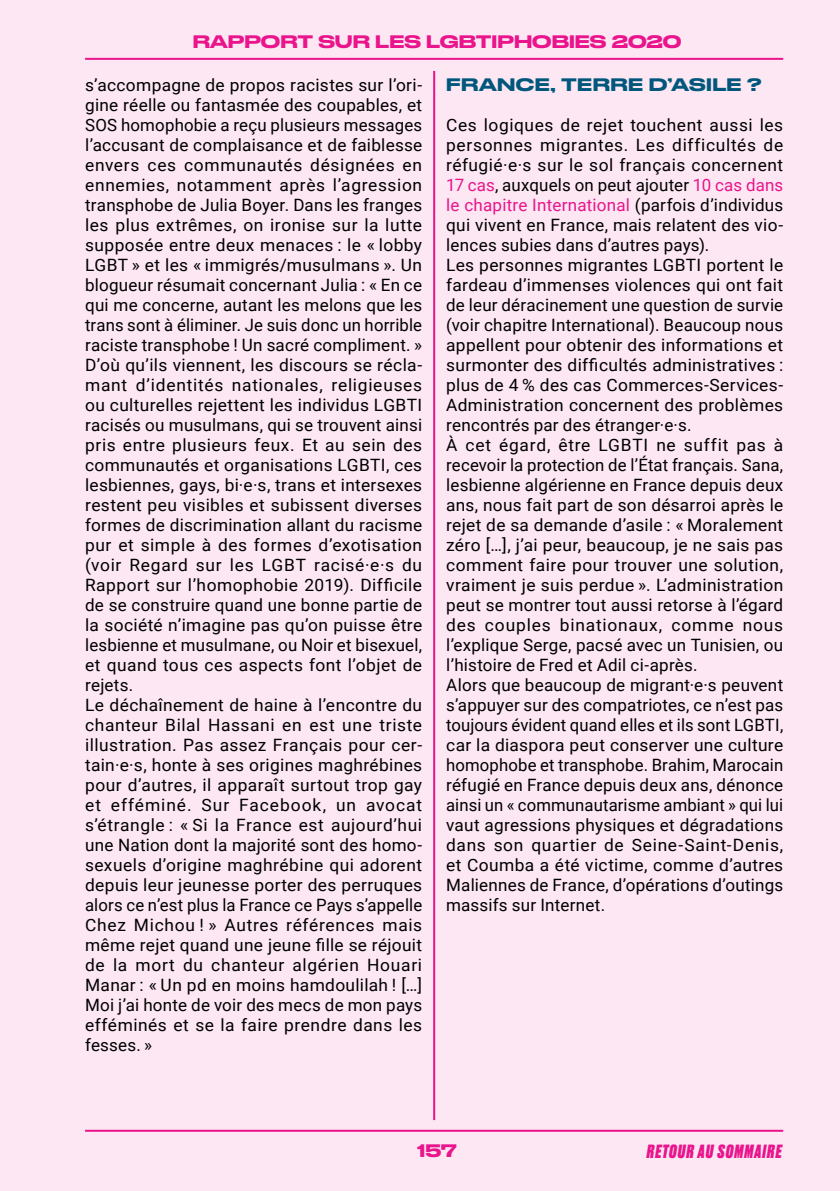
<style>
.page{position:relative;width:840px;height:1191px;background:#fff}
.page>*{position:absolute;margin:0;border:0;box-sizing:border-box;transform-origin:0 0}
.t1{font:italic 800 18px "Druk";letter-spacing:.065em;color:#ea148c}
.t2{font:17px/20px "Roboto";letter-spacing:.02em;color:#000}
.t3{font:500 17px "Druk Wide";color:#ea148c}
.t4{font:500 17px "Druk Wide";letter-spacing:.025em;color:#00577b}
.s1{color:#ea148c}
</style>
<div class="page">
<div style="left:0;top:0;width:839px;height:1191px;background:#fce7f3"></div>
<p class="t3" style="left:192px;top:27px;width:490px">RAPPORT SUR LES LGBTIPHOBIES 2020</p>
<p class="t2" style="left:85px;top:74px;width:338px">s’accompagne de propos racistes sur l’ori&shy;gine réelle ou fantasmée des coupables, et SOS homophobie a reçu plusieurs messages l’accusant de complaisance et de faiblesse envers ces communautés désignées en ennemies, notamment après l’agression transphobe de Julia Boyer. Dans les franges les plus extrêmes, on ironise sur la lutte supposée entre deux menaces : le « lobby LGBT » et les « immigrés/musulmans ». Un blogueur résumait concernant Julia : « En ce qui me concerne, autant les melons que les trans sont à éliminer. Je suis donc un horrible raciste transphobe ! Un sacré compliment. » D’où qu’ils viennent, les discours se récla&shy;mant d’identités nationales, religieuses ou culturelles rejettent les individus LGBTI racisés ou musulmans, qui se trouvent ainsi pris entre plusieurs feux. Et au sein des communautés et organisations LGBTI, ces lesbiennes, gays, bi·e·s, trans et intersexes restent peu visibles et subissent diverses formes de discrimination allant du racisme pur et simple à des formes d’exotisation (voir Regard sur les LGBT racisé·e·s du Rapport sur l’homophobie 2019). Difficile de se construire quand une bonne partie de la société n’imagine pas qu’on puisse être lesbienne et musulmane, ou Noir et bisexuel, et quand tous ces aspects font l’objet de rejets.<br>Le déchaînement de haine à l’encontre du chanteur Bilal Hassani en est une triste illustration. Pas assez Français pour cer&shy;tain·e·s, honte à ses origines maghrébines pour d’autres, il apparaît surtout trop gay et efféminé. Sur Facebook, un avocat s’étrangle : « Si la France est aujourd’hui une Nation dont la majorité sont des homo&shy;sexuels d’origine maghrébine qui adorent depuis leur jeunesse porter des perruques alors ce n’est plus la France ce Pays s’appelle Chez Michou ! » Autres références mais même rejet quand une jeune fille se réjouit de la mort du chanteur algérien Houari Manar : « Un pd en moins hamdoulilah ! […] Moi j’ai honte de voir des mecs de mon pays efféminés et se la faire prendre dans les fesses. »</p>
<p class="t4" style="left:446px;top:71px;width:317px">FRANCE, TERRE D’ASILE ?</p>
<p class="t2" style="left:446px;top:114px;width:338px">Ces logiques de rejet touchent aussi les personnes migrantes. Les difficultés de réfugié·e·s sur le sol français concernent <span class="s1">17 cas</span>, auxquels on peut ajouter <span class="s1">10 cas dans le chapitre International</span> (parfois d’individus qui vivent en France, mais relatent des vio&shy;lences subies dans d’autres pays).<br>Les personnes migrantes LGBTI portent le fardeau d’immenses violences qui ont fait de leur déracinement une question de survie (voir chapitre International). Beaucoup nous appellent pour obtenir des informations et surmonter des difficultés administratives : plus de 4 % des cas Commerces-Services-Administration concernent des problèmes rencontrés par des étranger·e·s.<br>À cet égard, être LGBTI ne suffit pas à recevoir la protection de l’État français. Sana, lesbienne algérienne en France depuis deux ans, nous fait part de son désarroi après le rejet de sa demande d’asile : « Moralement zéro […], j’ai peur, beaucoup, je ne sais pas comment faire pour trouver une solution, vraiment je suis perdue ». L’administration peut se montrer tout aussi retorse à l’égard des couples binationaux, comme nous l’explique Serge, pacsé avec un Tunisien, ou l’histoire de Fred et Adil ci-après.<br>Alors que beaucoup de migrant·e·s peuvent s’appuyer sur des compatriotes, ce n’est pas toujours évident quand elles et ils sont LGBTI, car la diaspora peut conserver une culture homophobe et transphobe. Brahim, Marocain réfugié en France depuis deux ans, dénonce ainsi un « communautarisme ambiant » qui lui vaut agressions physiques et dégradations dans son quartier de Seine-Saint-Denis, et Coumba a été victime, comme d’autres Maliennes de France, d’opérations d’outings massifs sur Internet.</p>
<p class="t3" style="left:417px;top:1136px;width:41px">157</p>
<p class="t1" style="left:646px;top:1138px;width:136px">RETOUR AU SOMMAIRE</p>
</div>
